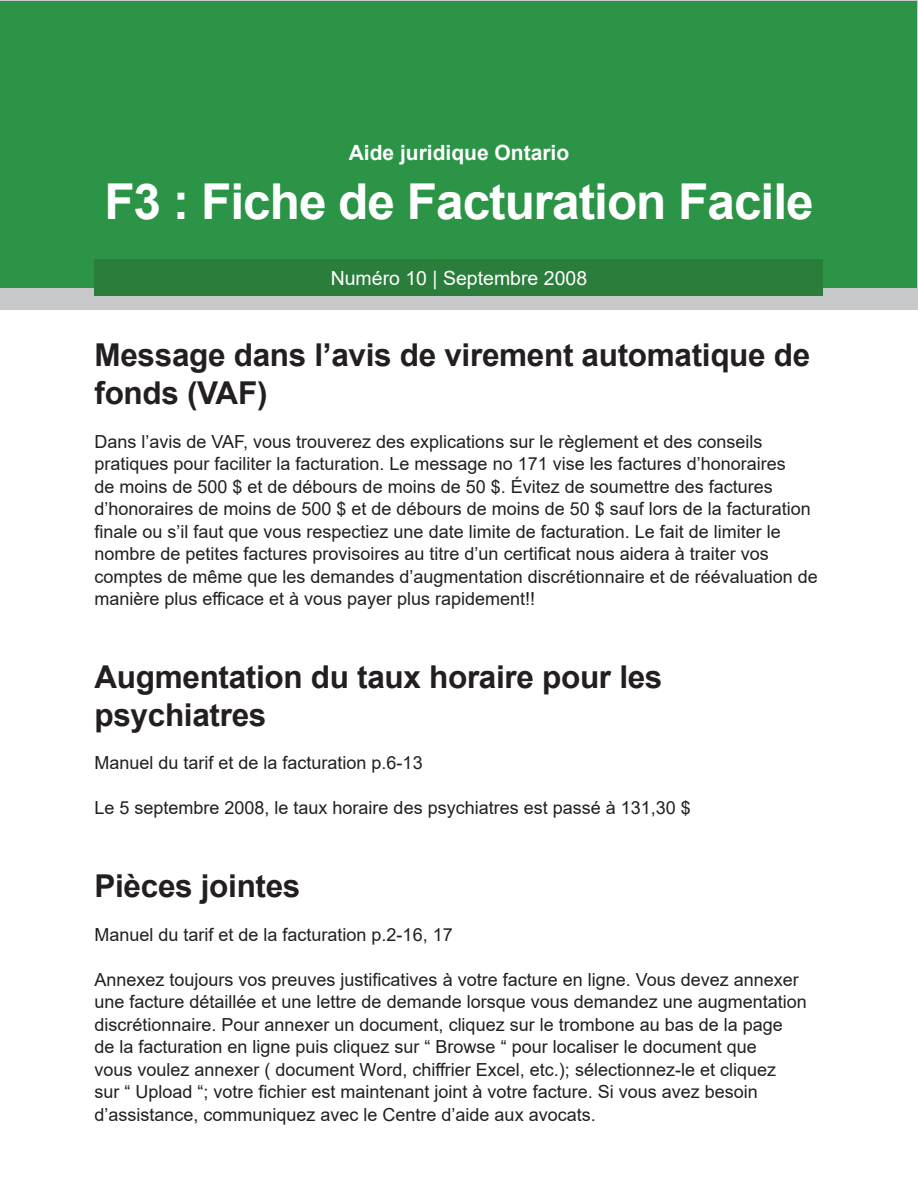
<style>
.page{position:relative;width:918px;height:1188px;background:#fff}
.page>*{position:absolute;margin:0;border:0;box-sizing:border-box;transform-origin:0 0}
.Heading_1__title_pag{font:700 49.5px "Arial";letter-spacing:-.02em;color:#fff}
.t1{font:700 31.5px/37.8px "Arial";letter-spacing:-.01em;color:#231f20}
.Heading_1__title_pag-2{font:700 21px "Arial";color:#fff}
.t2{font:19.5px "Arial";color:#fff}
.t3{font:18px/22.5px "Arial";color:#231f20}
</style>
<div class="page">
<div style="left:0;top:0;width:918px;height:310px;background:#c6c8c9"></div>
<div style="left:1px;top:1px;width:916px;height:286px;background:#2b9447"></div>
<div style="left:94px;top:259px;width:730px;height:37px;background:#2b7d3c"></div>
<h1 class="Heading_1__title_pag-2" style="left:349px;top:138px;width:222px">Aide juridique Ontario</h1>
<h1 class="Heading_1__title_pag" style="left:104px;top:167px;width:711px">F3 : Fiche de Facturation Facile</h1>
<p class="t2" style="left:331px;top:264px;width:258px">Numéro 10 | Septembre 2008</p>
<p class="t1" style="left:94px;top:337px;width:717px">Message dans l’avis de virement automatique de fonds (VAF)</p>
<p class="t3" style="left:94px;top:430px;width:725px">Dans l’avis de VAF, vous trouverez des explications sur le règlement et des conseils pratiques pour faciliter la facturation. Le message no 171 vise les factures d’honoraires<br>de moins de 500 $ et de débours de moins de 50 $. Évitez de soumettre des factures d’honoraires de moins de 500 $ et de débours de moins de 50 $ sauf lors de la facturation finale ou s’il faut que vous respectiez une date limite de facturation. Le fait de limiter le nombre de petites factures provisoires au titre d’un certificat nous aidera à traiter vos comptes de même que les demandes d’augmentation discrétionnaire et de réévaluation de manière plus efficace et à vous payer plus rapidement!!</p>
<p class="t1" style="left:94px;top:658px;width:570px">Augmentation du taux horaire pour les psychiatres</p>
<p class="t3" style="left:94px;top:752px;width:330px">Manuel du tarif et de la facturation p.6-13</p>
<p class="t3" style="left:94px;top:797px;width:598px">Le 5 septembre 2008, le taux horaire des psychiatres est passé à 131,30 $</p>
<p class="t1" style="left:94px;top:867px;width:208px">Pièces jointes</p>
<p class="t3" style="left:94px;top:923px;width:360px">Manuel du tarif et de la facturation p.2-16, 17</p>
<p class="t3" style="left:94px;top:968px;width:714px">Annexez toujours vos preuves justificatives à votre facture en ligne. Vous devez annexer une facture détaillée et une lettre de demande lorsque vous demandez une augmentation discrétionnaire. Pour annexer un document, cliquez sur le trombone au bas de la page de la facturation en ligne puis cliquez sur “ Browse “ pour localiser le document que<br>vous voulez annexer ( document Word, chiffrier Excel, etc.); sélectionnez-le et cliquez<br>sur “ Upload “; votre fichier est maintenant joint à votre facture. Si vous avez besoin d’assistance, communiquez avec le Centre d’aide aux avocats.</p>
</div>
